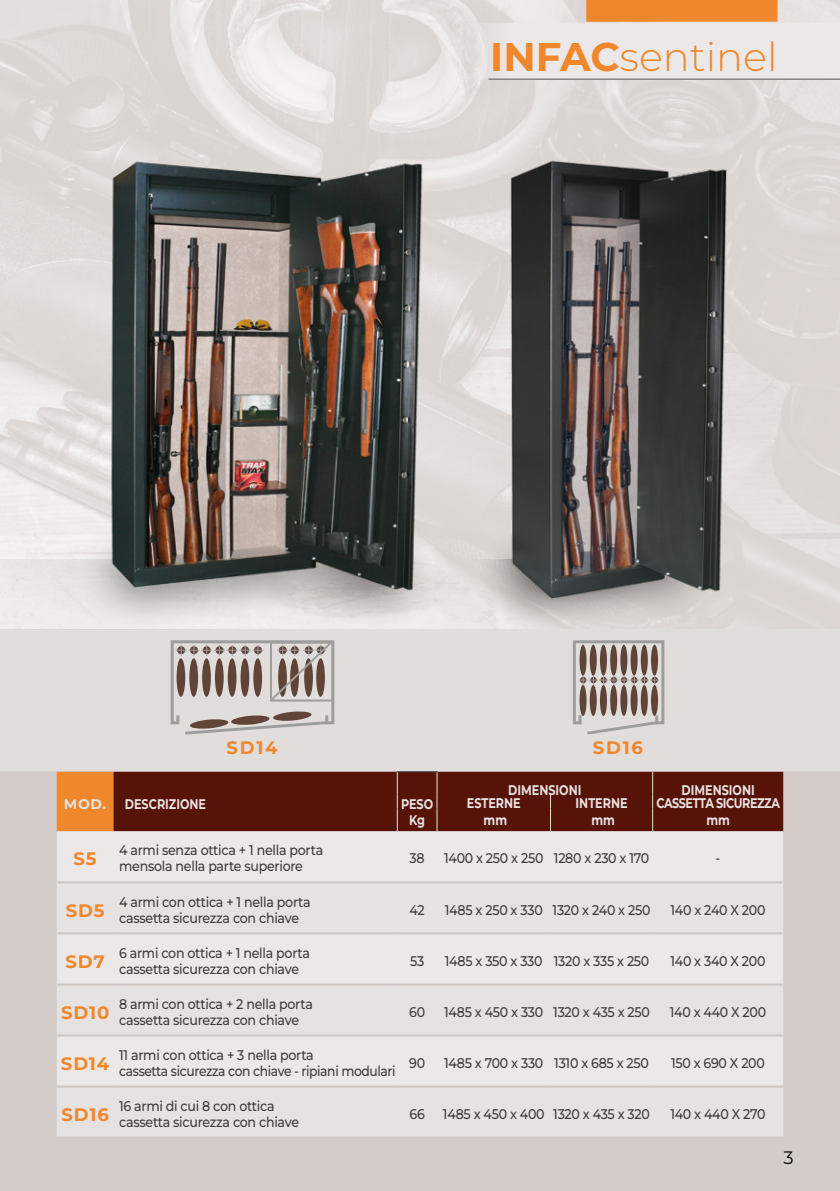
<style>
.page{position:relative;width:840px;height:1191px;background:#fff}
.page>*{position:absolute;margin:0;border:0;box-sizing:border-box;transform-origin:0 0}
.t1{font:300 40px "Montserrat";color:#f1872d}
.t2{font:700 18px "Montserrat";letter-spacing:.05em;color:#f1872d}
.t3{font:18px "Montserrat";color:#000}
.t4{font:500 14px/16px "Montserrat";letter-spacing:-.02em;color:#3c3c3b;scale:.9 1}
.t5{font:700 14px "Montserrat";color:#e6e2e1;scale:.8 1}
.t6{font:700 14px "Montserrat";letter-spacing:-.04em;color:#e6e2e1;scale:.8 1}
.t7{font:700 14px "Montserrat";color:#e6e2e1}
.s1{font-weight:700}
</style>
<div class="page">
<img style="left:0;top:0;width:839px;height:629px">
<div style="left:0;top:629px;width:839px;height:562px;background:#e1dddb"></div>
<div style="left:0;top:771px;width:839px;height:420px;background:#d3ccc9"></div>
<svg style="left:439px;top:23px;width:400px;height:56px"></svg>
<svg style="left:170px;top:640px;width:165px;height:94px"></svg>
<svg style="left:572px;top:640px;width:93px;height:94px"></svg>
<div style="left:586px;top:0;width:191px;height:22px;background:#f1872d"></div>
<hr style="left:488px;top:79px;width:351px;height:1px;background:#575756">
<div style="left:73px;top:509px;width:363px;height:122px;background:#000;opacity:.5"></div>
<div style="left:476px;top:511px;width:242px;height:121px;background:#000;opacity:.5"></div>
<div style="left:0;top:559px;width:280px;height:70px;background:#eae9e8"></div>
<svg style="left:470px;top:559px;width:200px;height:60px"></svg>
<img style="left:101px;top:151px;width:326px;height:456px">
<img style="left:507px;top:160px;width:223px;height:438px">
<div style="left:57px;top:831px;width:725px;height:50px;background:#ebe8e7"></div>
<div style="left:57px;top:883px;width:725px;height:253px;background:#e6e2e1"></div>
<hr style="left:396px;top:771px;width:41px;height:1px;background:#3c3c3b">
<svg style="left:57px;top:772px;width:725px;height:59px"></svg>
<hr style="left:57px;top:881px;width:56px;height:2px;background:#cec6c3">
<hr style="left:113px;top:881px;width:284px;height:2px;background:#cec6c3">
<hr style="left:397px;top:881px;width:40px;height:2px;background:#cec6c3">
<hr style="left:437px;top:881px;width:113px;height:2px;background:#cec6c3">
<hr style="left:550px;top:881px;width:102px;height:2px;background:#cec6c3">
<hr style="left:652px;top:881px;width:130px;height:2px;background:#cec6c3">
<hr style="left:57px;top:932px;width:56px;height:2px;background:#cec6c3">
<hr style="left:113px;top:932px;width:284px;height:2px;background:#cec6c3">
<hr style="left:397px;top:932px;width:40px;height:2px;background:#cec6c3">
<hr style="left:437px;top:932px;width:113px;height:2px;background:#cec6c3">
<hr style="left:550px;top:932px;width:102px;height:2px;background:#cec6c3">
<hr style="left:652px;top:932px;width:130px;height:2px;background:#cec6c3">
<hr style="left:57px;top:983px;width:56px;height:2px;background:#cec6c3">
<hr style="left:113px;top:983px;width:284px;height:2px;background:#cec6c3">
<hr style="left:397px;top:983px;width:40px;height:2px;background:#cec6c3">
<hr style="left:437px;top:983px;width:113px;height:2px;background:#cec6c3">
<hr style="left:550px;top:983px;width:102px;height:2px;background:#cec6c3">
<hr style="left:652px;top:983px;width:130px;height:2px;background:#cec6c3">
<hr style="left:57px;top:1034px;width:56px;height:2px;background:#cec6c3">
<hr style="left:113px;top:1034px;width:284px;height:2px;background:#cec6c3">
<hr style="left:397px;top:1034px;width:40px;height:2px;background:#cec6c3">
<hr style="left:437px;top:1034px;width:113px;height:2px;background:#cec6c3">
<hr style="left:550px;top:1034px;width:102px;height:2px;background:#cec6c3">
<hr style="left:652px;top:1034px;width:130px;height:2px;background:#cec6c3">
<hr style="left:57px;top:1085px;width:56px;height:2px;background:#cec6c3">
<hr style="left:113px;top:1085px;width:284px;height:2px;background:#cec6c3">
<hr style="left:397px;top:1085px;width:40px;height:2px;background:#cec6c3">
<hr style="left:437px;top:1085px;width:113px;height:2px;background:#cec6c3">
<hr style="left:550px;top:1085px;width:102px;height:2px;background:#cec6c3">
<hr style="left:652px;top:1085px;width:130px;height:2px;background:#cec6c3">
<hr style="left:57px;top:1136px;width:56px;height:2px;background:#cec6c3">
<hr style="left:113px;top:1136px;width:284px;height:2px;background:#cec6c3">
<hr style="left:397px;top:1136px;width:40px;height:2px;background:#cec6c3">
<hr style="left:437px;top:1136px;width:113px;height:2px;background:#cec6c3">
<hr style="left:550px;top:1136px;width:102px;height:2px;background:#cec6c3">
<hr style="left:652px;top:1136px;width:130px;height:2px;background:#cec6c3">
<h1 class="t1" style="left:490px;top:30px;width:288px"><span class="s1">INFAC</span>sentinel</h1>
<p class="t2" style="left:226px;top:735px;width:53px">SD14</p>
<p class="t2" style="left:592px;top:735px;width:52px">SD16</p>
<p class="t7" style="left:64px;top:794px;width:44px">MOD.</p>
<p class="t5" style="left:125px;top:794px;width:103px">DESCRIZIONE</p>
<p class="t5" style="left:401px;top:794px;width:42px">PESO</p>
<p class="t5" style="left:508px;top:780px;width:93px">DIMENSIONI</p>
<p class="t5" style="left:681px;top:780px;width:93px">DIMENSIONI</p>
<p class="t5" style="left:466px;top:794px;width:69px">ESTERNE</p>
<p class="t5" style="left:575px;top:794px;width:66px">INTERNE</p>
<p class="t6" style="left:656px;top:794px;width:156px">CASSETTA SICUREZZA</p>
<p class="t5" style="left:409px;top:811px;width:21px">Kg</p>
<p class="t5" style="left:483px;top:811px;width:31px">mm</p>
<p class="t5" style="left:591px;top:811px;width:31px">mm</p>
<p class="t5" style="left:706px;top:811px;width:31px">mm</p>
<p class="t2" style="left:73px;top:846px;width:25px">S5</p>
<p class="t4" style="left:119px;top:842px;width:228px">4 armi senza ottica + 1 nella porta mensola nella parte superiore</p>
<p class="t4" style="left:409px;top:850px;width:18px">38</p>
<p class="t4" style="left:444px;top:850px;width:229px">1400 x 250 x 250 1280 x 230 x 170</p>
<p class="t4" style="left:715px;top:850px;width:7px">-</p>
<p class="t2" style="left:66px;top:898px;width:40px">SD5</p>
<p class="t4" style="left:119px;top:893px;width:214px">4 armi con ottica + 1 nella porta cassetta sicurezza con chiave</p>
<p class="t4" style="left:409px;top:901px;width:19px">42</p>
<p class="t4" style="left:444px;top:901px;width:230px">1485 x 250 x 330 1320 x 240 x 250</p>
<p class="t4" style="left:670px;top:901px;width:107px">140 x 240 X 200</p>
<p class="t2" style="left:65px;top:949px;width:41px">SD7</p>
<p class="t4" style="left:119px;top:944px;width:213px">6 armi con ottica + 1 nella porta cassetta sicurezza con chiave</p>
<p class="t4" style="left:410px;top:952px;width:17px">53</p>
<p class="t4" style="left:444px;top:952px;width:228px">1485 x 350 x 330 1320 x 335 x 250</p>
<p class="t4" style="left:670px;top:952px;width:107px">140 x 340 X 200</p>
<p class="t2" style="left:61px;top:1000px;width:50px">SD10</p>
<p class="t4" style="left:119px;top:995px;width:217px">8 armi con ottica + 2 nella porta cassetta sicurezza con chiave</p>
<p class="t4" style="left:409px;top:1003px;width:19px">60</p>
<p class="t4" style="left:444px;top:1003px;width:230px">1485 x 450 x 330 1320 x 435 x 250</p>
<p class="t4" style="left:669px;top:1003px;width:108px">140 x 440 X 200</p>
<p class="t2" style="left:61px;top:1051px;width:50px">SD14</p>
<p class="t4" style="left:119px;top:1046px;width:308px">11 armi con ottica + 3 nella porta<br>cassetta sicurezza con chiave - ripiani modulari</p>
<p class="t4" style="left:409px;top:1054px;width:19px">90</p>
<p class="t4" style="left:444px;top:1054px;width:229px">1485 x 700 x 330 1310 x 685 x 250</p>
<p class="t4" style="left:670px;top:1054px;width:106px">150 x 690 X 200</p>
<p class="t2" style="left:61px;top:1102px;width:49px">SD16</p>
<p class="t4" style="left:119px;top:1097px;width:201px">16 armi di cui 8 con ottica cassetta sicurezza con chiave</p>
<p class="t4" style="left:409px;top:1105px;width:18px">66</p>
<p class="t4" style="left:442px;top:1105px;width:231px">1485 x 450 x 400 1320 x 435 x 320</p>
<p class="t4" style="left:670px;top:1105px;width:107px">140 x 440 X 270</p>
<p class="t3" style="left:783px;top:1146px;width:12px">3</p>
</div>
